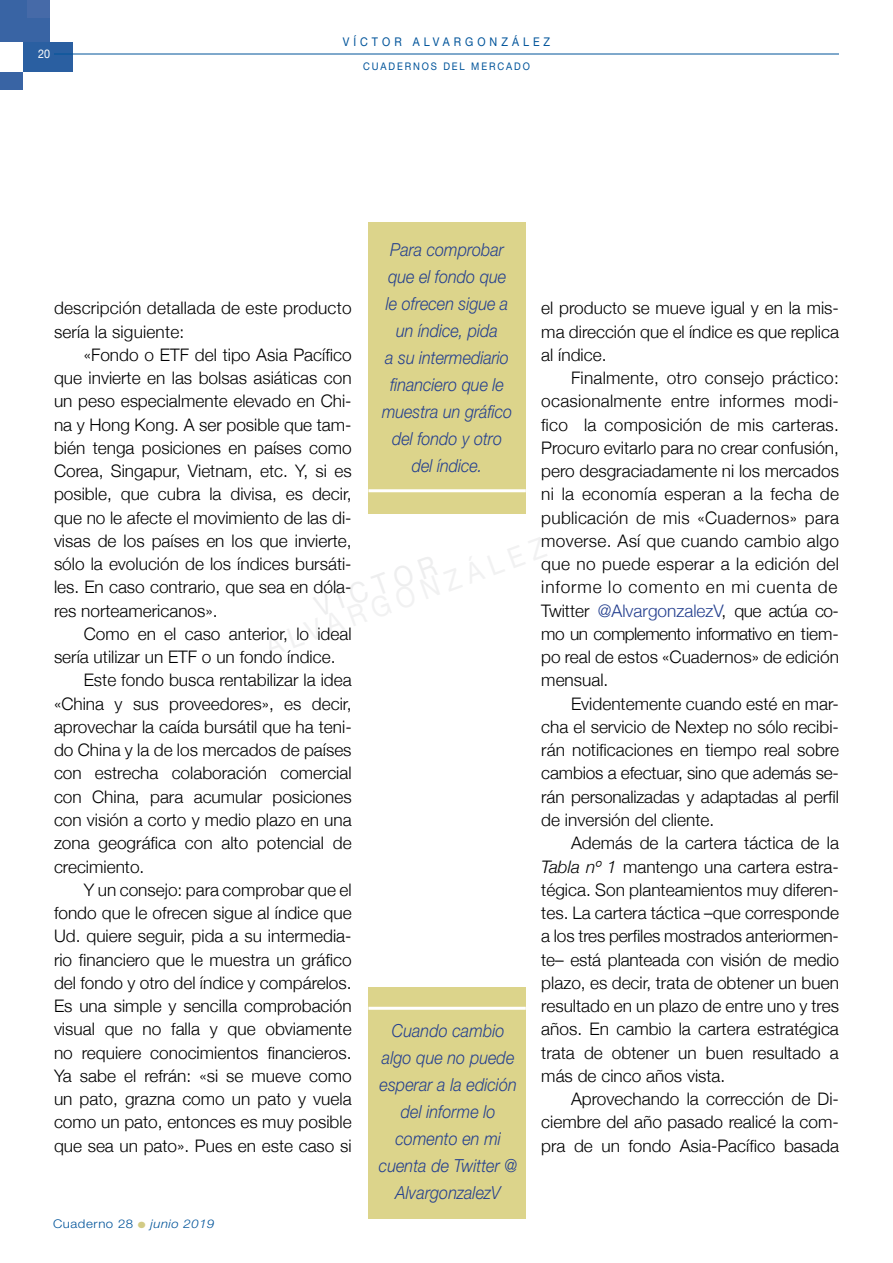
<style>
.page{position:relative;width:893px;height:1263px;background:#fff}
.page>*{position:absolute;margin:0;border:0;box-sizing:border-box;transform-origin:0 0}
.t1{font:italic 300 18px/27px "Helvetica Neue CE";color:#25408f;text-align:center;scale:.9 1}
.t2{font:300 17.25px/23.2px "Helvetica Neue";color:#000;text-align:justify}
.t3{font:300 12px "Helvetica Neue CE";letter-spacing:.04em;color:#00549a;scale:1.1 1}
.t4{font:12px "Helvetica Neue LT";letter-spacing:.37em;color:#00549a;scale:.9 1}
.t5{font:12px "Helvetica Neue LT";color:#fff;scale:.9 1}
.t6{font:10.5px "Helvetica Neue LT";letter-spacing:.2em;color:#00549a;scale:.9 1}
.s1{color:#d2cb85}
.s2{font-style:italic}
.s3{color:#25408f}
</style>
<div class="page">
<div style="left:0;top:0;width:50px;height:42px;background:#3964a4"></div>
<div style="left:0;top:72px;width:23px;height:17px;background:#3964a4"></div>
<div style="left:27px;top:0;width:23px;height:17px;background:#466aa8"></div>
<div style="left:23px;top:42px;width:49px;height:30px;background:#2a5fa1"></div>
<hr style="left:54px;top:54px;width:785px;height:1px;background:#00549a">
<div style="left:368px;top:222px;width:158px;height:291px;background:#dcd48b"></div>
<hr style="left:368px;top:489px;width:158px;height:3px;background:#fff">
<div style="left:368px;top:987px;width:158px;height:231px;background:#dcd48b"></div>
<hr style="left:368px;top:1007px;width:158px;height:3px;background:#fff">
<p class="t5" style="left:38px;top:46px;width:15px">20</p>
<p class="t4" style="left:343px;top:35px;width:232px">VÍCTOR ALVA RGONZÁLEZ</p>
<p class="t6" style="left:363px;top:60px;width:187px">CUADERNOS DEL MERCADO</p>
<p class="t2" style="left:54px;top:295px;width:299px">descripción detallada de este producto sería la siguiente:</p>
<p class="t2" style="left:54px;top:342px;width:299px;text-indent:30px">«Fondo o ETF del tipo Asia Pacífico que invierte en las bolsas asiáticas con un peso especialmente elevado en Chi&shy;na y Hong Kong. A ser posible que tam&shy;bién tenga posiciones en países como Corea, Singapur, Vietnam, etc. Y, si es posible, que cubra la divisa, es decir, que no le afecte el movimiento de las di&shy;visas de los países en los que invierte, sólo la evolución de los índices bursáti&shy;les. En caso contrario, que sea en dóla&shy;res norteamericanos».</p>
<p class="t2" style="left:84px;top:621px;width:269px">Como en el caso anterior, lo ideal</p>
<p class="t2" style="left:54px;top:644px;width:283px">sería utilizar un ETF o un fondo índice.</p>
<p class="t2" style="left:84px;top:667px;width:269px">Este fondo busca rentabilizar la idea</p>
<p class="t2" style="left:54px;top:691px;width:299px">«China y sus proveedores», es decir,</p>
<p class="t2" style="left:54px;top:714px;width:299px">aprovechar la caída bursátil que ha teni-</p>
<p class="t2" style="left:54px;top:737px;width:299px">do China y la de los mercados de países</p>
<p class="t2" style="left:54px;top:760px;width:299px">con estrecha colaboración comercial</p>
<p class="t2" style="left:54px;top:784px;width:299px">con China, para acumular posiciones</p>
<p class="t2" style="left:54px;top:807px;width:299px">con visión a corto y medio plazo en una</p>
<p class="t2" style="left:54px;top:830px;width:299px">zona geográfica con alto potencial de</p>
<p class="t2" style="left:54px;top:853px;width:92px">crecimiento.</p>
<p class="t2" style="left:84px;top:877px;width:269px">Y un consejo: para comprobar que el</p>
<p class="t2" style="left:54px;top:900px;width:299px">fondo que le ofrecen sigue al índice que</p>
<p class="t2" style="left:54px;top:923px;width:299px">Ud. quiere seguir, pida a su intermedia-</p>
<p class="t2" style="left:54px;top:946px;width:299px">rio financiero que le muestra un gráfico</p>
<p class="t2" style="left:54px;top:970px;width:299px">del fondo y otro del índice y compárelos.</p>
<p class="t2" style="left:54px;top:993px;width:299px">Es una simple y sencilla comprobación</p>
<p class="t2" style="left:54px;top:1016px;width:299px">visual que no falla y que obviamente</p>
<p class="t2" style="left:54px;top:1039px;width:299px">no requiere conocimientos financieros.</p>
<p class="t2" style="left:54px;top:1063px;width:299px">Ya sabe el refrán: «si se mueve como</p>
<p class="t2" style="left:54px;top:1086px;width:299px">un pato, grazna como un pato y vuela</p>
<p class="t2" style="left:54px;top:1109px;width:299px">como un pato, entonces es muy posible</p>
<p class="t2" style="left:54px;top:1132px;width:299px">que sea un pato». Pues en este caso si</p>
<p class="t3" style="left:53px;top:1216px;width:148px">Cuaderno 28 <span class="s1">●</span> <span class="s2">junio 2019</span></p>
<p class="t1" style="left:382px;top:236px;width:146px">Para comprobar que el fondo que le ofrecen sigue a un índice, pida<br>a su intermediario financiero que le muestra un gráfico del fondo y otro del índice.</p>
<p class="t1" style="left:379px;top:1017px;width:156px">Cuando cambio algo que no puede esperar a la edición del informe lo comento en mi cuenta de Twitter @<br>AlvargonzalezV</p>
<p class="t2" style="left:541px;top:295px;width:299px">el producto se mueve igual y en la mis&shy;ma dirección que el índice es que replica al índice.</p>
<p class="t2" style="left:541px;top:365px;width:299px;text-indent:30px">Finalmente, otro consejo práctico: ocasionalmente entre informes modi&shy;fico la composición de mis carteras.<br>Procuro evitarlo para no crear confusión, pero desgraciadamente ni los mercados ni la economía esperan a la fecha de publicación de mis «Cuadernos» para moverse. Así que cuando cambio algo que no puede esperar a la edición del informe lo comento en mi cuenta de Twitter <span class="s3">@AlvargonzalezV</span>, que actúa co&shy;mo un complemento informativo en tiem&shy;po real de estos «Cuadernos» de edición mensual.</p>
<p class="t2" style="left:541px;top:691px;width:299px;text-indent:30px">Evidentemente cuando esté en mar&shy;cha el servicio de Nextep no sólo recibi&shy;rán notificaciones en tiempo real sobre cambios a efectuar, sino que además se&shy;rán personalizadas y adaptadas al perfil de inversión del cliente.</p>
<p class="t2" style="left:541px;top:830px;width:299px;text-indent:30px">Además de la cartera táctica de la <span class="s2">Tabla nº 1</span> mantengo una cartera estra&shy;tégica. Son planteamientos muy diferen&shy;tes. La cartera táctica –que corresponde a los tres perfiles mostrados anteriormen&shy;te– está planteada con visión de medio plazo, es decir, trata de obtener un buen resultado en un plazo de entre uno y tres años. En cambio la cartera estratégica trata de obtener un buen resultado a más de cinco años vista.</p>
<p class="t2" style="left:541px;top:1086px;width:299px;text-indent:30px">Aprovechando la corrección de Di&shy;ciembre del año pasado realicé la com&shy;pra de un fondo Asia-Pacífico basada</p>
</div>
